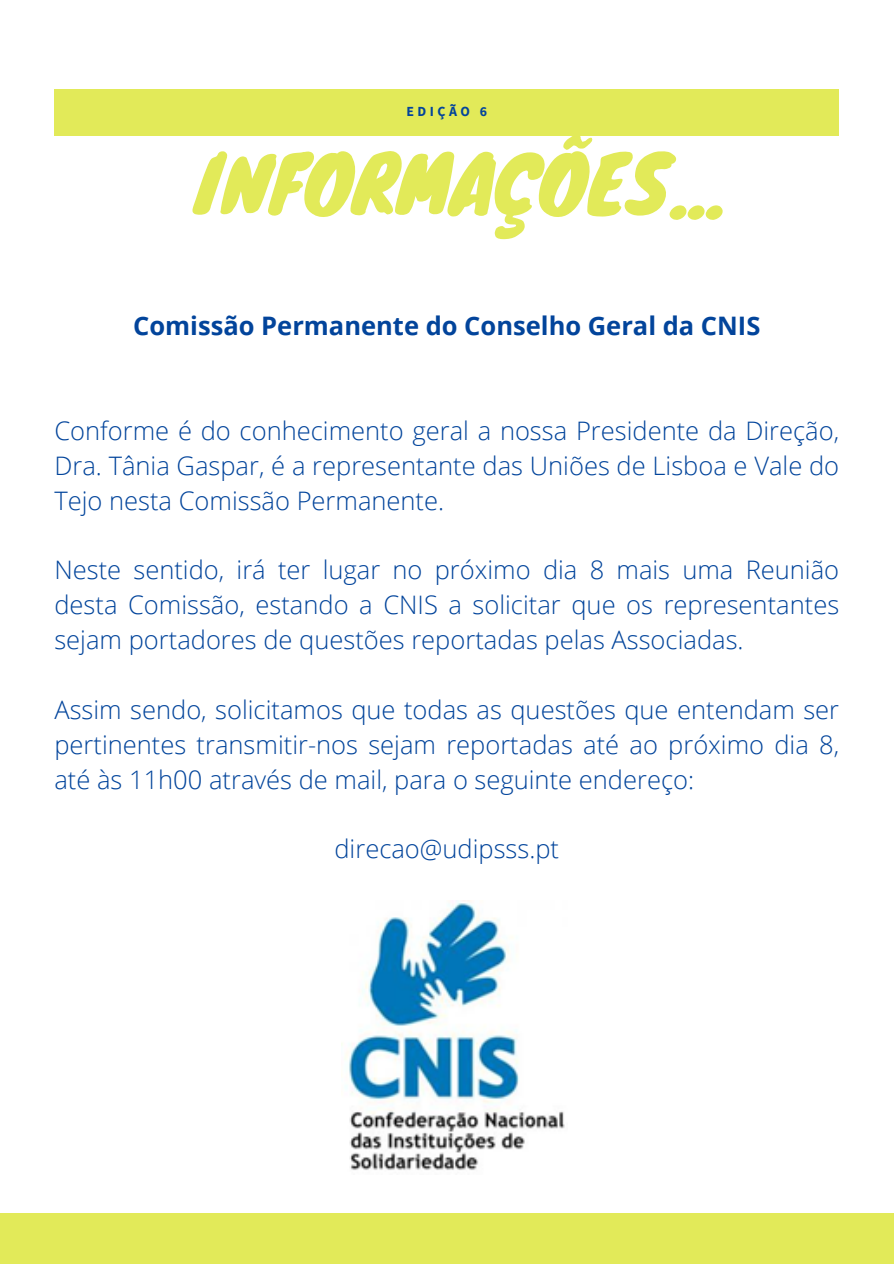
<style>
.page{position:relative;width:894px;height:1264px;background:#fff}
.page>*{position:absolute;margin:0;border:0;box-sizing:border-box;transform-origin:0 0}
.t1{font:76.8px "Knewave";color:#e2ea59}
.t2{font:300 25.5px/34.8px "Open Sans";color:#02449b;text-align:justify}
.t3{font:700 25.5px "Open Sans";color:#02449b}
.t4{font:700 13.95px "Source Sans Pro";letter-spacing:.25em;color:#02449b}
</style>
<div class="page">
<div style="left:0;top:1213px;width:893px;height:50px;background:#e2ea59"></div>
<div style="left:54px;top:89px;width:785px;height:46px;background:#e2ea59"></div>
<img style="left:341px;top:900px;width:224px;height:270px">
<p class="t4" style="left:406px;top:102px;width:82px">EDIÇÃO 6</p>
<h3 class="t1" style="left:194px;top:121px;width:531px">INFORMAÇÕES...</h3>
<p class="t3" style="left:133px;top:308px;width:628px">Comissão Permanente do Conselho Geral da CNIS</p>
<h1 class="t2" style="left:54px;top:412px;width:786px">Conforme é do conhecimento geral a nossa Presidente da Direção, Dra. Tânia Gaspar, é a representante das Uniões de Lisboa e Vale do Tejo nesta Comissão Permanente.</h1>
<h2 class="t2" style="left:54px;top:552px;width:786px">Neste sentido, irá ter lugar no próximo dia 8 mais uma Reunião desta Comissão, estando a CNIS a solicitar que os representantes sejam portadores de questões reportadas pelas Associadas.</h2>
<h3 class="t2" style="left:54px;top:691px;width:786px">Assim sendo, solicitamos que todas as questões que entendam ser pertinentes transmitir-nos sejam reportadas até ao próximo dia 8, até às 11h00 através de mail, para o seguinte endereço:</h3>
<h3 class="t2" style="left:334px;top:831px;width:226px">direcao@udipsss.pt</h3>
</div>
